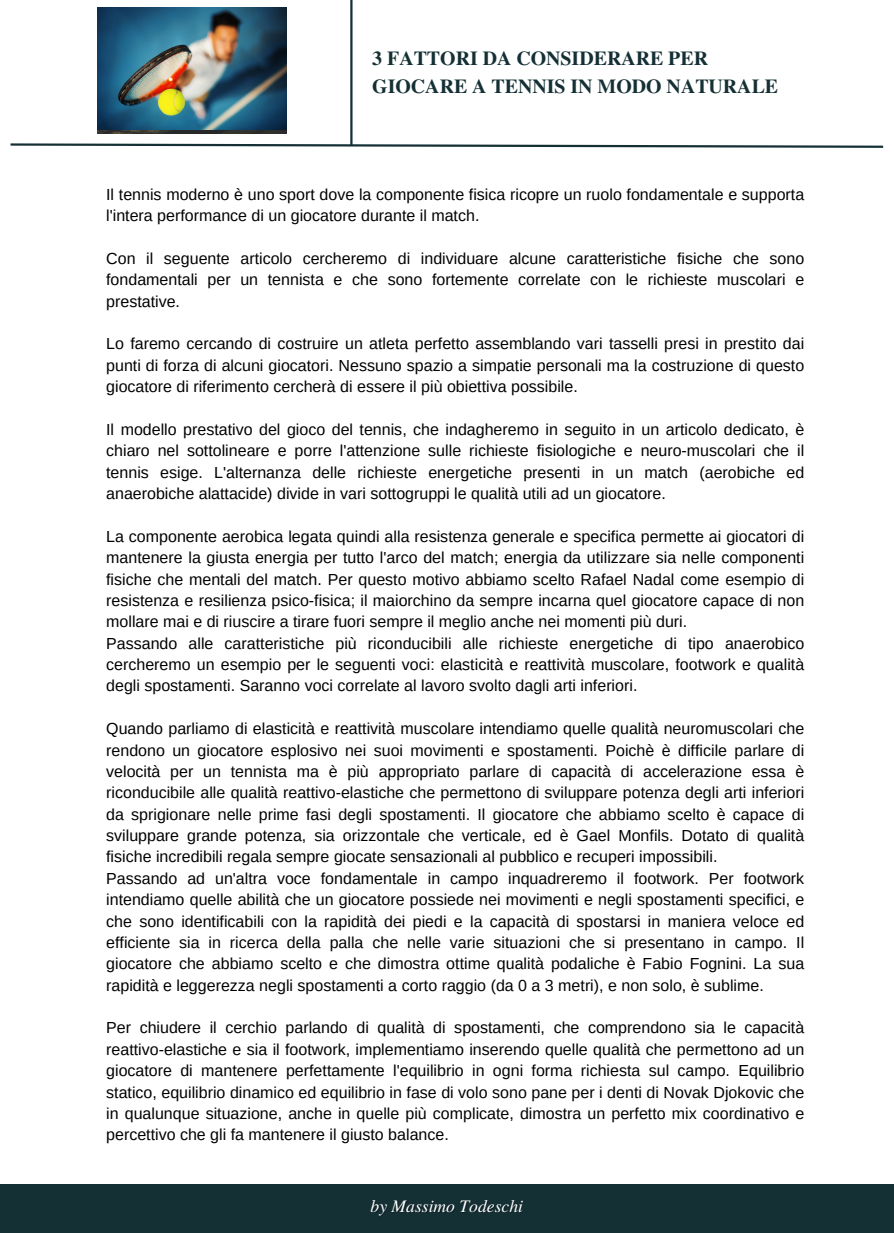
<style>
.page{position:relative;width:894px;height:1233px;background:#fff}
.page>*{position:absolute;margin:0;border:0;box-sizing:border-box;transform-origin:0 0}
.t1{font:700 19.8px/28.2px "Te X Gyre Termes";color:#153035}
.t2{font:italic 17.55px "Te X Gyre Termes";color:#fff}
.t3{font:16.05px/21.3px "Arimo";color:#000;text-align:justify}
</style>
<div class="page">
<div style="left:0;top:1184px;width:893px;height:49px;background:#153035"></div>
<svg style="left:10px;top:142px;width:874px;height:6px"></svg>
<hr style="left:350px;top:0;width:2px;height:146px;background:#153035">
<img style="left:98px;top:130px;width:189px;height:3px">
<img style="left:98px;top:7px;width:189px;height:123px">
<p class="t1" style="left:372px;top:43px;width:407px">3 FATTORI DA CONSIDERARE PER<br>GIOCARE A TENNIS IN MODO NATURALE</p>
<p class="t3" style="left:106px;top:184px;width:699px">Il tennis moderno è uno sport dove la componente fisica ricopre un ruolo fondamentale e supporta l'intera performance di un giocatore durante il match.</p>
<p class="t3" style="left:106px;top:248px;width:699px">Con il seguente articolo cercheremo di individuare alcune caratteristiche fisiche che sono fondamentali per un tennista e che sono fortemente correlate con le richieste muscolari e prestative.</p>
<h1 class="t3" style="left:106px;top:333px;width:699px">Lo faremo cercando di costruire un atleta perfetto assemblando vari tasselli presi in prestito dai punti di forza di alcuni giocatori. Nessuno spazio a simpatie personali ma la costruzione di questo giocatore di riferimento cercherà di essere il più obiettiva possibile.</h1>
<p class="t3" style="left:106px;top:419px;width:699px">Il modello prestativo del gioco del tennis, che indagheremo in seguito in un articolo dedicato, è chiaro nel sottolineare e porre l'attenzione sulle richieste fisiologiche e neuro-muscolari che il tennis esige. L'alternanza delle richieste energetiche presenti in un match (aerobiche ed anaerobiche alattacide) divide in vari sottogruppi le qualità utili ad un giocatore.</p>
<p class="t3" style="left:106px;top:526px;width:699px">La componente aerobica legata quindi alla resistenza generale e specifica permette ai giocatori di mantenere la giusta energia per tutto l'arco del match; energia da utilizzare sia nelle componenti fisiche che mentali del match. Per questo motivo abbiamo scelto Rafael Nadal come esempio di resistenza e resilienza psico-fisica; il maiorchino da sempre incarna quel giocatore capace di non mollare mai e di riuscire a tirare fuori sempre il meglio anche nei momenti più duri.</p>
<p class="t3" style="left:106px;top:632px;width:699px">Passando alle caratteristiche più riconducibili alle richieste energetiche di tipo anaerobico cercheremo un esempio per le seguenti voci: elasticità e reattività muscolare, footwork e qualità degli spostamenti. Saranno voci correlate al lavoro svolto dagli arti inferiori.</p>
<p class="t3" style="left:106px;top:718px;width:699px">Quando parliamo di elasticità e reattività muscolare intendiamo quelle qualità neuromuscolari che rendono un giocatore esplosivo nei suoi movimenti e spostamenti. Poichè è difficile parlare di velocità per un tennista ma è più appropriato parlare di capacità di accelerazione essa è riconducibile alle qualità reattivo-elastiche che permettono di sviluppare potenza degli arti inferiori da sprigionare nelle prime fasi degli spostamenti. Il giocatore che abbiamo scelto è capace di sviluppare grande potenza, sia orizzontale che verticale, ed è Gael Monfils. Dotato di qualità fisiche incredibili regala sempre giocate sensazionali al pubblico e recuperi impossibili.</p>
<p class="t3" style="left:106px;top:868px;width:699px">Passando ad un'altra voce fondamentale in campo inquadreremo il footwork. Per footwork intendiamo quelle abilità che un giocatore possiede nei movimenti e negli spostamenti specifici, e che sono identificabili con la rapidità dei piedi e la capacità di spostarsi in maniera veloce ed efficiente sia in ricerca della palla che nelle varie situazioni che si presentano in campo. Il giocatore che abbiamo scelto e che dimostra ottime qualità podaliche è Fabio Fognini. La sua rapidità e leggerezza negli spostamenti a corto raggio (da 0 a 3 metri), e non solo, è sublime.</p>
<p class="t3" style="left:106px;top:1017px;width:699px">Per chiudere il cerchio parlando di qualità di spostamenti, che comprendono sia le capacità reattivo-elastiche e sia il footwork, implementiamo inserendo quelle qualità che permettono ad un giocatore di mantenere perfettamente l'equilibrio in ogni forma richiesta sul campo. Equilibrio statico, equilibrio dinamico ed equilibrio in fase di volo sono pane per i denti di Novak Djokovic che in qualunque situazione, anche in quelle più complicate, dimostra un perfetto mix coordinativo e percettivo che gli fa mantenere il giusto balance.</p>
<p class="t2" style="left:370px;top:1194px;width:154px">by Massimo Todeschi</p>
</div>
